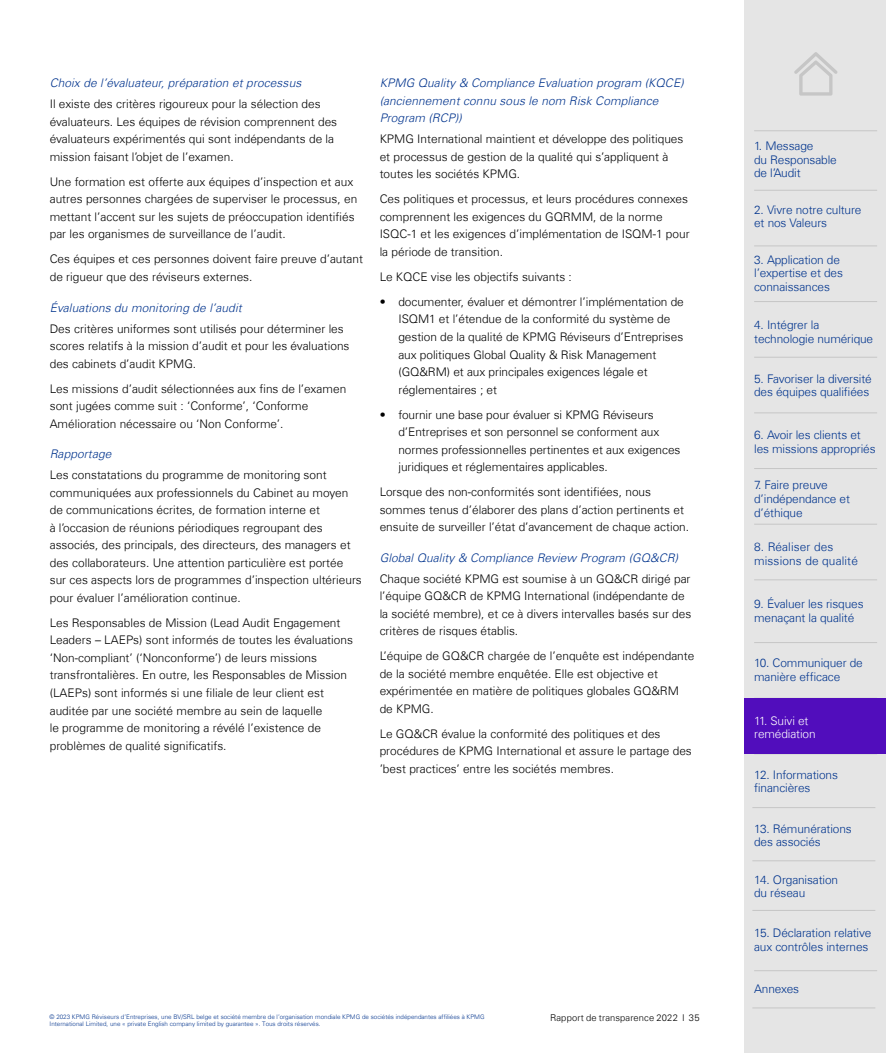
<style>
.page{position:relative;width:886px;height:1053px;background:#fff}
.page>*{position:absolute;margin:0;border:0;box-sizing:border-box;transform-origin:0 0}
.t1{font:300 11.88px/17.5px "Universfor KPMG";color:#000}
.t2{font:300 11.88px/13.8px "Universfor KPMG";letter-spacing:-.01em;color:#00338d}
.t3{font:italic 300 11.88px/17.5px "Universfor KPMG";letter-spacing:.01em;color:#00338d}
.t4{font:300 11.88px/13.8px "Universfor KPMG";letter-spacing:.01em;color:#00338d}
.t5{font:300 11.88px/13.8px "Universfor KPMG";letter-spacing:-.01em;color:#fff}
.t6{font:300 9.38px "Universfor KPMG";letter-spacing:.015em;color:#000}
.t7{font:300 6.25px/7.5px "Universfor KPMG";color:#00338d}
</style>
<div class="page">
<div style="left:744px;top:0;width:142px;height:1052px;background:#e5e5e5"></div>
<svg style="left:794px;top:52px;width:43px;height:44px"></svg>
<hr style="left:754px;top:130px;width:123px;height:1px;background:#c6c6c6">
<hr style="left:754px;top:190px;width:123px;height:1px;background:#c6c6c6">
<hr style="left:754px;top:245px;width:123px;height:1px;background:#c6c6c6">
<hr style="left:754px;top:357px;width:123px;height:1px;background:#c6c6c6">
<hr style="left:754px;top:301px;width:123px;height:1px;background:#c6c6c6">
<hr style="left:754px;top:412px;width:123px;height:1px;background:#c6c6c6">
<hr style="left:754px;top:468px;width:123px;height:1px;background:#c6c6c6">
<hr style="left:754px;top:524px;width:123px;height:1px;background:#c6c6c6">
<hr style="left:754px;top:579px;width:123px;height:1px;background:#c6c6c6">
<hr style="left:754px;top:642px;width:123px;height:1px;background:#c6c6c6">
<hr style="left:754px;top:753px;width:123px;height:1px;background:#c6c6c6">
<hr style="left:754px;top:970px;width:123px;height:1px;background:#c6c6c6">
<hr style="left:752px;top:1007px;width:123px;height:1px;background:#c6c6c6">
<hr style="left:752px;top:807px;width:123px;height:1px;background:#c6c6c6">
<hr style="left:752px;top:860px;width:123px;height:1px;background:#c6c6c6">
<hr style="left:752px;top:910px;width:123px;height:1px;background:#c6c6c6">
<div style="left:744px;top:698px;width:142px;height:55px;background:#510dbc"></div>
<p class="t3" style="left:50px;top:74px;width:253px">Choix de l’évaluateur, préparation et processus</p>
<p class="t1" style="left:50px;top:95px;width:289px">Il existe des critères rigoureux pour la sélection des évaluateurs. Les équipes de révision comprennent des évaluateurs expérimentés qui sont indépendants de la mission faisant l’objet de l’examen.</p>
<p class="t1" style="left:50px;top:173px;width:309px">Une formation est offerte aux équipes d’inspection et aux autres personnes chargées de superviser le processus, en mettant l’accent sur les sujets de préoccupation identifiés par les organismes de surveillance de l’audit.</p>
<p class="t1" style="left:50px;top:250px;width:315px">Ces équipes et ces personnes doivent faire preuve d’autant de rigueur que des réviseurs externes.</p>
<p class="t3" style="left:50px;top:298px;width:193px">Évaluations du monitoring de l’audit</p>
<p class="t1" style="left:50px;top:319px;width:301px">Des critères uniformes sont utilisés pour déterminer les scores relatifs à la mission d’audit et pour les évaluations des cabinets d’audit KPMG.</p>
<p class="t1" style="left:50px;top:379px;width:298px">Les missions d’audit sélectionnées aux fins de l’examen sont jugées comme suit : ‘Conforme’, ‘Conforme<br>Amélioration nécessaire ou ‘Non Conforme’.</p>
<p class="t3" style="left:50px;top:445px;width:63px">Rapportage</p>
<p class="t1" style="left:50px;top:466px;width:314px">Les constatations du programme de monitoring sont communiquées aux professionnels du Cabinet au moyen de communications écrites, de formation interne et<br>à l’occasion de réunions périodiques regroupant des associés, des principals, des directeurs, des managers et des collaborateurs. Une attention particulière est portée sur ces aspects lors de programmes d’inspection ultérieurs pour évaluer l’amélioration continue.</p>
<p class="t1" style="left:50px;top:614px;width:305px">Les Responsables de Mission (Lead Audit Engagement Leaders – LAEPs) sont informés de toutes les évaluations ‘Non-compliant’ (‘Nonconforme’) de leurs missions transfrontalières. En outre, les Responsables de Mission (LAEPs) sont informés si une filiale de leur client est auditée par une société membre au sein de laquelle<br>le programme de monitoring a révélé l’existence de problèmes de qualité significatifs.</p>
<p class="t3" style="left:380px;top:74px;width:305px">KPMG Quality &amp; Compliance Evaluation program (KQCE) (anciennement connu sous le nom Risk Compliance<br>Program (RCP))</p>
<p class="t1" style="left:380px;top:130px;width:305px">KPMG International maintient et développe des politiques et processus de gestion de la qualité qui s’appliquent à toutes les sociétés KPMG.</p>
<p class="t1" style="left:380px;top:190px;width:311px">Ces politiques et processus, et leurs procédures connexes comprennent les exigences du GQRMM, de la norme ISQC-1 et les exigences d’implémentation de ISQM-1 pour la période de transition.</p>
<p class="t1" style="left:380px;top:268px;width:194px">Le KQCE vise les objectifs suivants :</p>
<p class="t1" style="left:398px;top:293px;width:287px;text-indent:-19px">• documenter, évaluer et démontrer l’implémentation de ISQM1 et l’étendue de la conformité du système de gestion de la qualité de KPMG Réviseurs d’Entreprises aux politiques Global Quality &amp; Risk Management (GQ&amp;RM) et aux principales exigences légale et réglementaires ; et</p>
<p class="t1" style="left:398px;top:405px;width:284px;text-indent:-19px">• fournir une base pour évaluer si KPMG Réviseurs d’Entreprises et son personnel se conforment aux normes professionnelles pertinentes et aux exigences juridiques et réglementaires applicables.</p>
<p class="t1" style="left:380px;top:483px;width:311px">Lorsque des non-conformités sont identifiées, nous sommes tenus d’élaborer des plans d’action pertinents et ensuite de surveiller l’état d’avancement de chaque action.</p>
<p class="t3" style="left:380px;top:548px;width:300px">Global Quality &amp; Compliance Review Program (GQ&amp;CR)</p>
<p class="t1" style="left:380px;top:570px;width:313px">Chaque société KPMG est soumise à un GQ&amp;CR dirigé par l’équipe GQ&amp;CR de KPMG International (indépendante de la société membre), et ce à divers intervalles basés sur des critères de risques établis.</p>
<p class="t1" style="left:380px;top:647px;width:316px">L’équipe de GQ&amp;CR chargée de l’enquête est indépendante de la société membre enquêtée. Elle est objective et expérimentée en matière de politiques globales GQ&amp;RM de KPMG.</p>
<p class="t1" style="left:380px;top:725px;width:314px">Le GQ&amp;CR évalue la conformité des politiques et des procédures de KPMG International et assure le partage des ’best practices’ entre les sociétés membres.</p>
<p class="t7" style="left:50px;top:1012px;width:436px">© 2023 KPMG Réviseurs d’Entreprises, une BV/SRL belge et société membre de l’organisation mondiale KPMG de sociétés indépendantes affiliées à KPMG<br>International Limited, une « private English company limited by guarantee ». Tous droits réservés.</p>
<p class="t6" style="left:550px;top:1011px;width:151px">Rapport de transparence 2022 I 35</p>
<p class="t2" style="left:754px;top:139px;width:84px">1. Message<br>du Responsable de l’Audit</p>
<p class="t2" style="left:754px;top:202px;width:109px">2. Vivre notre culture et nos Valeurs</p>
<p class="t2" style="left:754px;top:252px;width:90px">3. Application de l’expertise et des connaissances</p>
<p class="t2" style="left:754px;top:317px;width:121px">4. Intégrer la technologie numérique</p>
<p class="t2" style="left:754px;top:371px;width:119px">5. Favoriser la diversité des équipes qualifiées</p>
<p class="t2" style="left:754px;top:428px;width:123px">6. Avoir les clients et les missions appropriés</p>
<p class="t2" style="left:754px;top:478px;width:97px">7. Faire preuve d’indépendance et d’éthique</p>
<p class="t4" style="left:754px;top:539px;width:105px">8. Réaliser des missions de qualité</p>
<p class="t2" style="left:754px;top:596px;width:111px">9. Évaluer les risques menaçant la qualité</p>
<p class="t2" style="left:754px;top:656px;width:110px">10. Communiquer de manière efficace</p>
<p class="t5" style="left:754px;top:713px;width:63px">11. Suivi et remédiation</p>
<p class="t2" style="left:754px;top:767px;width:85px">12. Informations financières</p>
<p class="t2" style="left:754px;top:821px;width:99px">13. Rémunérations des associés</p>
<p class="t2" style="left:754px;top:872px;width:86px">14. Organisation du réseau</p>
<p class="t2" style="left:754px;top:925px;width:119px">15. Déclaration relative aux contrôles internes</p>
<p class="t2" style="left:754px;top:981px;width:47px">Annexes</p>
</div>
